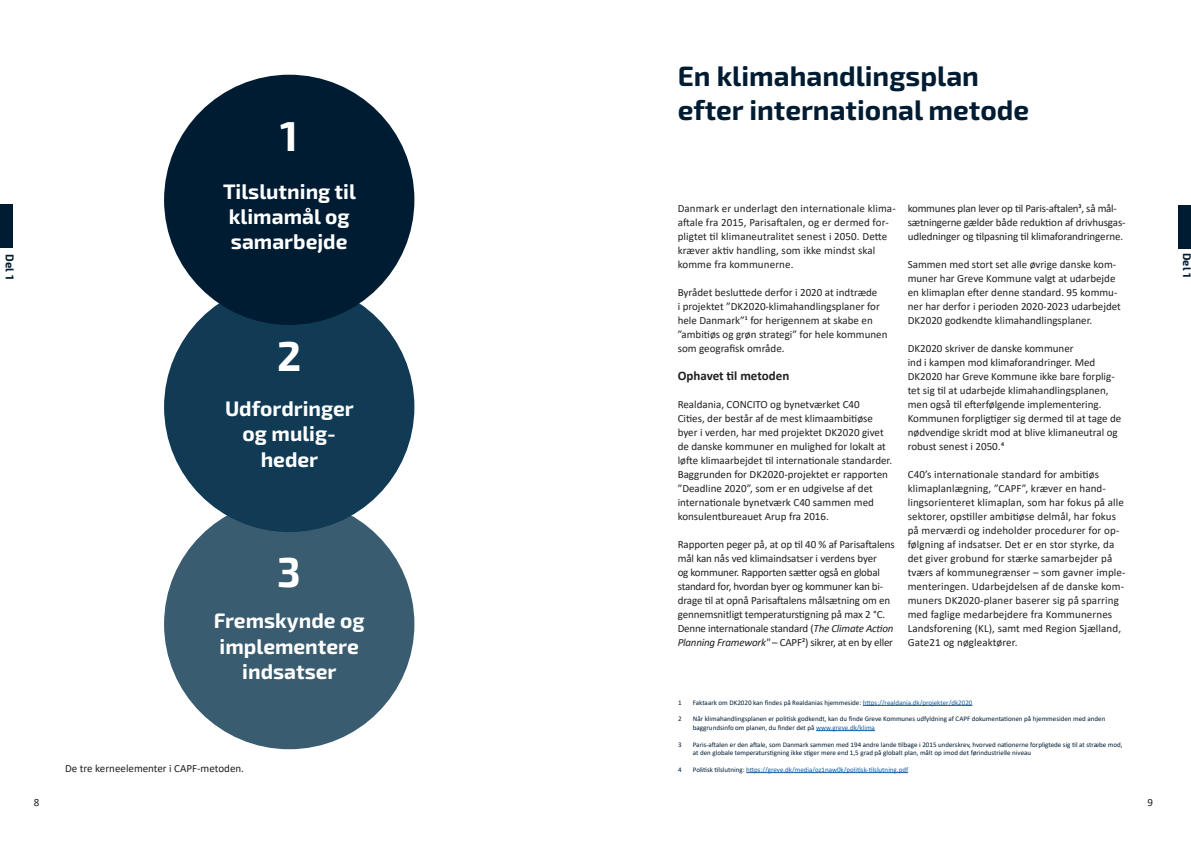
<style>
.page{position:relative;width:1191px;height:842px;background:#fff}
.page>*{position:absolute;margin:0;border:0;box-sizing:border-box;transform-origin:0 0}
.t1{font:700 41.8px "Exo 2";color:#fff}
.t2{font:700 28px/34px "Exo 2";color:#001c33}
.t3{font:700 21px/25.2px "Exo 2";color:#fff;text-align:center}
.t4{font:700 13px "Calibri";color:#231f20}
.t5{font:700 11.3px "Exo 2";color:#001c33}
.t6{font:11px/14px "Calibri";color:#231f20}
.t7{font:11px/14px "Calibri";letter-spacing:-.02em;color:#231f20}
.t8{font:700 11px "Exo 2";color:#001c33}
.t9{font:7px/8.4px "Calibri";color:#001c33}
.t10{font:7px "Calibri";color:#175d9e}
.s1{font-style:italic}
.s2{color:#175d9e}
.s3{color:#001c33}
</style>
<div class="page">
<div style="left:164px;top:499px;width:250px;height:250px;background:#3a5c70;border-radius:50%"></div>
<div style="left:164px;top:282px;width:250px;height:250px;background:#113a54;border-radius:50%"></div>
<div style="left:0;top:205px;width:12px;height:43px;background:#001c33"></div>
<div style="left:164px;top:75px;width:250px;height:250px;background:#001c33;border-radius:50%"></div>
<div style="left:1178px;top:205px;width:13px;height:43px;background:#001c33"></div>
<hr style="left:863px;top:705px;width:109px;height:1px;background:#175d9e">
<hr style="left:816px;top:730px;width:59px;height:1px;background:#175d9e">
<hr style="left:746px;top:772px;width:162px;height:1px;background:#175d9e">
<p class="t5" style="left:18px;top:254px;width:27px;rotate:90deg">Del 1</p>
<h1 class="t1" style="left:280px;top:105px;width:19px">1</h1>
<h3 class="t3" style="left:223px;top:178px;width:134px;text-align:left">Tilslutning til klimamål og samarbejde</h3>
<h1 class="t1" style="left:277px;top:324px;width:26px">2</h1>
<h3 class="t3" style="left:225px;top:395px;width:130px">Udfordringer og mulig&shy;heder</h3>
<h1 class="t1" style="left:277px;top:541px;width:25px">3</h1>
<h3 class="t3" style="left:214px;top:607px;width:152px">Fremskynde og implementere indsatser</h3>
<p class="t6" style="left:65px;top:761px;width:180px">De tre kerneelementer i CAPF-metoden.</p>
<h2 class="t2" style="left:677px;top:58px;width:353px">En klimahandlingsplan efter international metode</h2>
<p class="t6" style="left:677px;top:201px;width:219px">Danmark er underlagt den internationale klima&shy;aftale fra 2015, Parisaftalen, og er dermed for&shy;pligtet til klimaneutralitet senest i 2050. Dette kræver aktiv handling, som ikke mindst skal komme fra kommunerne.</p>
<p class="t6" style="left:677px;top:285px;width:211px">Byrådet besluttede derfor i 2020 at indtræde<br>i projektet ”DK2020-klimahandlingsplaner for hele Danmark”<sup>1</sup> for herigennem at skabe en ”ambitiøs og grøn strategi” for hele kommunen som geografisk område.</p>
<p class="t4" style="left:677px;top:366px;width:113px">Ophavet til metoden</p>
<p class="t6" style="left:677px;top:397px;width:216px">Realdania, CONCITO og bynetværket C40<br>Cities, der består af de mest klimaambitiøse byer i verden, har med projektet DK2020 givet de danske kommuner en mulighed for lokalt at løfte klimaarbejdet til internationale standarder.<br>Baggrunden for DK2020-projektet er rapporten ”Deadline 2020”, som er en udgivelse af det internationale bynetværk C40 sammen med konsulentbureauet Arup fra 2016.</p>
<p class="t7" style="left:677px;top:537px;width:218px">Rapporten peger på, at op til 40 % af Parisaftalens mål kan nås ved klimaindsatser i verdens byer<br>og kommuner. Rapporten sætter også en global standard for, hvordan byer og kommuner kan bi&shy;drage til at opnå Parisaftalens målsætning om en gennemsnitligt temperaturstigning på max 2 °C.<br>Denne internationale standard (<span class="s1">The Climate Action Planning Framework"</span> – CAPF <sup>2</sup>) sikrer, at en by eller</p>
<p class="t6" style="left:907px;top:201px;width:219px">kommunes plan lever op til Paris-aftalen<sup>3</sup>, så mål&shy;sætningerne gælder både reduktion af drivhusgas&shy;udledninger og tilpasning til klimaforandringerne.</p>
<p class="t6" style="left:907px;top:257px;width:215px">Sammen med stort set alle øvrige danske kom&shy;muner har Greve Kommune valgt at udarbejde en klimaplan efter denne standard. 95 kommu&shy;ner har derfor i perioden 2020-2023 udarbejdet DK2020 godkendte klimahandlingsplaner.</p>
<p class="t6" style="left:907px;top:341px;width:215px">DK2020 skriver de danske kommuner<br>ind i kampen mod klimaforandringer. Med DK2020 har Greve Kommune ikke bare forplig&shy;tet sig til at udarbejde klimahandlingsplanen, men også til efterfølgende implementering.<br>Kommunen forpligtiger sig dermed til at tage de nødvendige skridt mod at blive klimaneutral og robust senest i 2050. <sup>4</sup></p>
<p class="t6" style="left:907px;top:467px;width:219px">C40’s internationale standard for ambitiøs klimaplanlægning, ”CAPF”, kræver en hand&shy;lingsorienteret klimaplan, som har fokus på alle sektorer, opstiller ambitiøse delmål, har fokus på merværdi og indeholder procedurer for op&shy;følgning af indsatser. Det er en stor styrke, da det giver grobund for stærke samarbejder på tværs af kommunegrænser – som gavner imple&shy;menteringen. Udarbejdelsen af de danske kom&shy;muners DK2020-planer baserer sig på sparring med faglige medarbejdere fra Kommunernes Landsforening (KL), samt med Region Sjælland, Gate21 og nøgleaktører.</p>
<p class="t9" style="left:678px;top:698px;width:5px">1</p>
<p class="t9" style="left:678px;top:715px;width:5px">2</p>
<p class="t9" style="left:678px;top:740px;width:5px">3</p>
<p class="t9" style="left:678px;top:765px;width:5px">4</p>
<p class="t9" style="left:693px;top:698px;width:281px">Faktaark om DK2020 kan findes på Realdanias hjemmeside: <span class="s2">https://realdania.dk/projekter/dk2020</span></p>
<p class="t9" style="left:693px;top:715px;width:414px">Når klimahandlingsplanen er politisk godkendt, kan du finde Greve Kommunes udfyldning af CAPF dokumentationen på hjemmesiden med anden baggrundsinfo om planen, du finder det på <span class="s2">www.greve.dk/klima</span></p>
<p class="t9" style="left:693px;top:740px;width:431px">Paris-aftalen er den aftale, som Danmark sammen med 194 andre lande tilbage i 2015 underskrev, hvorved nationerne forpligtede sig til at stræbe mod, at den globale temperaturstigning ikke stiger mere end 1,5 grad på globalt plan, målt op imod det førindustrielle niveau</p>
<p class="t10" style="left:693px;top:765px;width:217px"><span class="s3">Politisk tilslutning:</span> https://greve.dk/media/oz1naw0k/politisk-tilslutning.pdf</p>
<p class="t6" style="left:34px;top:795px;width:7px">8</p>
<p class="t6" style="left:1147px;top:795px;width:7px">9</p>
<p class="t8" style="left:1195px;top:253px;width:26px;rotate:90deg">Del 1</p>
</div>
